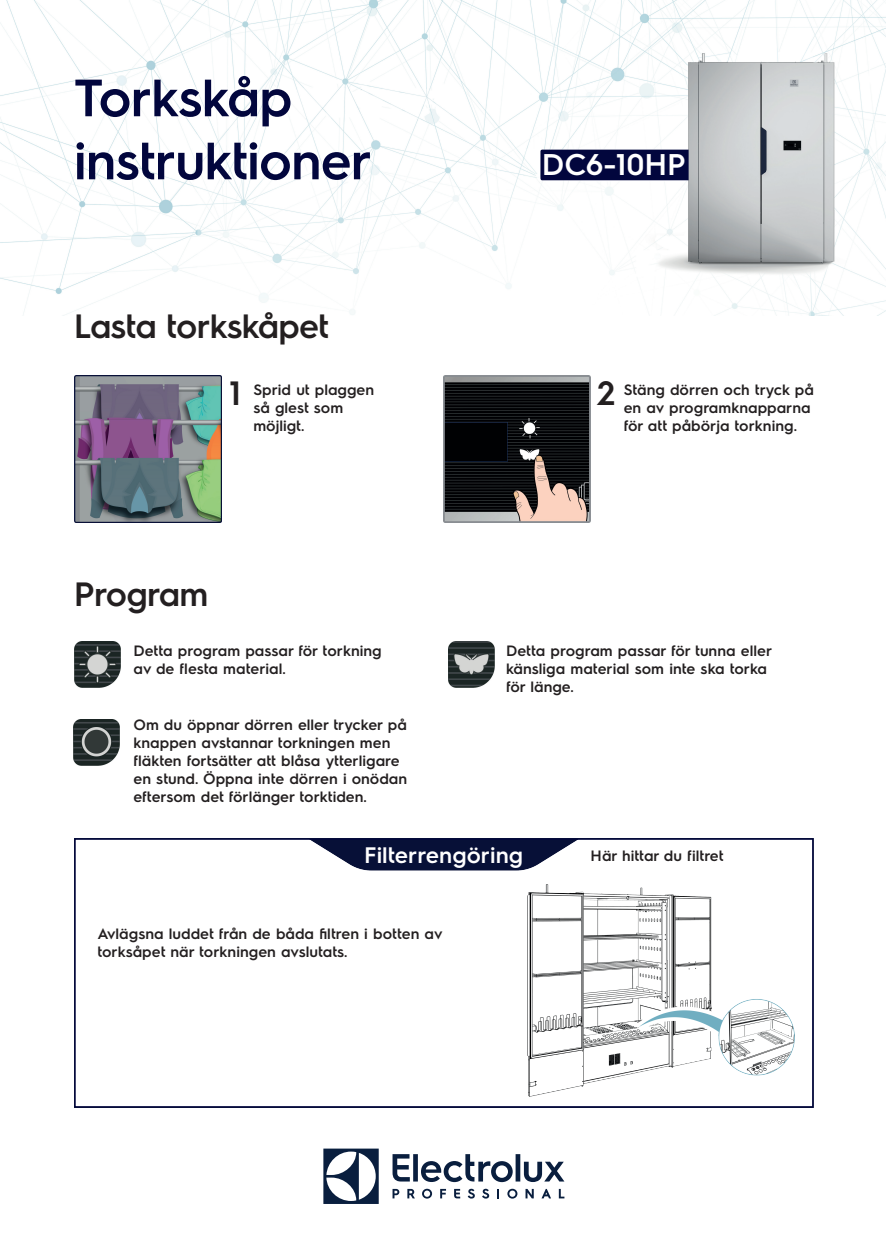
<style>
.page{position:relative;width:886px;height:1241px;background:#fff}
.page>*{position:absolute;margin:0;border:0;box-sizing:border-box;transform-origin:0 0}
.t1{font:600 52.5px/63px "Electrolux Sans";letter-spacing:-.02em;color:#02063d}
.t2{font:600 33.75px "Electrolux Sans";letter-spacing:-.025em;color:#231f20}
.t3{font:600 30px "Electrolux Sans";color:#fff}
.t4{font:600 22.5px "Electrolux Sans";color:#fff}
.t5{font:600 15px/18px "Electrolux Sans";color:#231f20}
</style>
<div class="page">
<img style="left:310px;top:840px;width:267px;height:31px">
<div style="left:74px;top:838px;width:739px;height:269px;border:1px solid #02063d"></div>
<img style="left:0;top:0;width:886px;height:315px">
<div style="left:540px;top:150px;width:148px;height:30px;background:#02063d"></div>
<img style="left:74px;top:376px;width:147px;height:147px">
<img style="left:444px;top:376px;width:147px;height:147px">
<img style="left:448px;top:641px;width:46px;height:46px">
<img style="left:74px;top:719px;width:46px;height:46px">
<img style="left:74px;top:641px;width:46px;height:46px">
<svg style="left:323px;top:1148px;width:56px;height:55px"></svg>
<svg style="left:392px;top:1154px;width:172px;height:27px"></svg>
<svg style="left:559px;top:1188px;width:5px;height:10px"></svg>
<svg style="left:507px;top:1188px;width:10px;height:10px"></svg>
<svg style="left:497px;top:1189px;width:2px;height:9px"></svg>
<svg style="left:482px;top:1188px;width:7px;height:10px"></svg>
<svg style="left:468px;top:1188px;width:7px;height:10px"></svg>
<svg style="left:454px;top:1188px;width:6px;height:10px"></svg>
<svg style="left:440px;top:1188px;width:6px;height:10px"></svg>
<svg style="left:422px;top:1188px;width:10px;height:10px"></svg>
<svg style="left:407px;top:1188px;width:8px;height:10px"></svg>
<svg style="left:392px;top:1188px;width:7px;height:10px"></svg>
<svg style="left:541px;top:1188px;width:10px;height:10px"></svg>
<svg style="left:525px;top:1188px;width:9px;height:10px"></svg>
<img style="left:527px;top:884px;width:267px;height:212px">
<h1 class="t1" style="left:74px;top:63px;width:300px">Torkskåp instruktioner</h1>
<h2 class="t2" style="left:74px;top:302px;width:257px">Lasta torkskåpet</h2>
<h3 class="t3" style="left:542px;top:144px;width:146px">DC6-10HP</h3>
<h2 class="t2" style="left:229px;top:370px;width:14px">1</h2>
<p class="t5" style="left:253px;top:380px;width:122px">Sprid ut plaggen så glest som möjligt.</p>
<h2 class="t2" style="left:597px;top:370px;width:20px">2</h2>
<p class="t5" style="left:624px;top:380px;width:192px">Stäng dörren och tryck på en av programknapparna för att påbörja torkning.</p>
<h2 class="t2" style="left:74px;top:570px;width:136px">Program</h2>
<p class="t5" style="left:133px;top:641px;width:250px">Detta program passar för torkning av de flesta material.</p>
<p class="t5" style="left:506px;top:641px;width:268px">Detta program passar för tunna eller känsliga material som inte ska torka för länge.</p>
<p class="t5" style="left:133px;top:714px;width:275px">Om du öppnar dörren eller trycker på knappen avstannar torkningen men fläkten fortsätter att blåsa ytterligare en stund. Öppna inte dörren i onödan eftersom det förlänger torktiden.</p>
<h3 class="t4" style="left:364px;top:839px;width:161px">Filterrengöring</h3>
<p class="t5" style="left:591px;top:845px;width:135px">Här hittar du filtret</p>
<p class="t5" style="left:97px;top:923px;width:347px">Avlägsna luddet från de båda filtren i botten av torksåpet när torkningen avslutats.</p>
</div>
